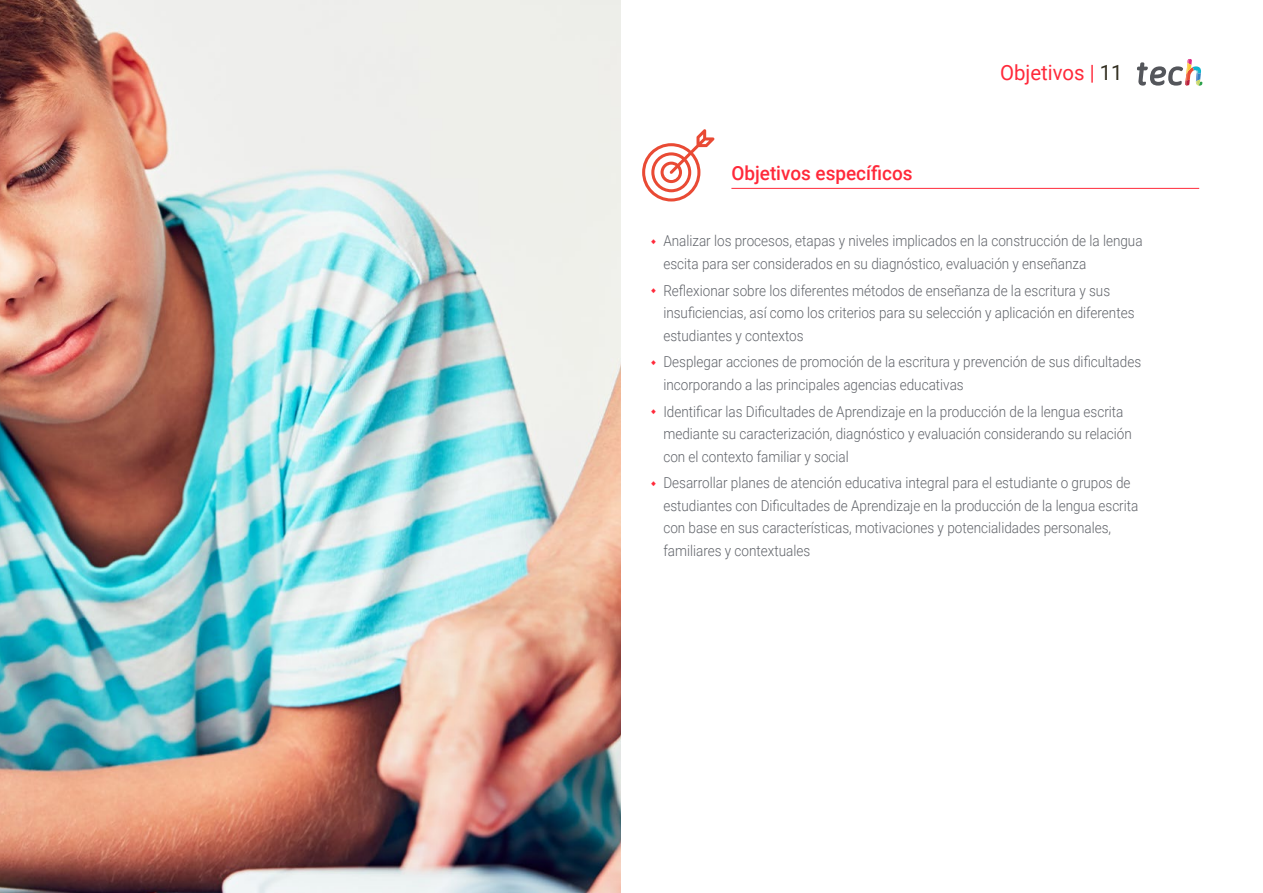
<style>
.page{position:relative;width:1263px;height:893px;background:#fff}
.page>*{position:absolute;margin:0;border:0;box-sizing:border-box;transform-origin:0 0}
.t1{font:21px "Roboto";color:#ff293a}
.t2{font:500 19.5px "Roboto";color:#ff293a}
.t3{font:300 15px/22.5px "Roboto";color:#61646a;scale:.9 1}
.s1{color:#312e20}
</style>
<div class="page">
<hr style="left:731px;top:188px;width:468px;height:1px;background:#ff293a">
<svg style="left:642px;top:129px;width:72px;height:72px"></svg>
<img style="left:0;top:0;width:621px;height:893px">
<svg style="left:1137px;top:59px;width:65px;height:27px"></svg>
<h2 class="t2" style="left:731px;top:159px;width:183px">Objetivos específicos</h2>
<h1 class="t1" style="left:1000px;top:57px;width:124px">Objetivos | <span class="s1">11</span></h1>
<p class="t3" style="left:663px;top:229px;width:534px">Analizar los procesos, etapas y niveles implicados en la construcción de la lengua escita para ser considerados en su diagnóstico, evaluación y enseñanza</p>
<p class="t3" style="left:663px;top:278px;width:525px">Reflexionar sobre los diferentes métodos de enseñanza de la escritura y sus insuficiencias, así como los criterios para su selección y aplicación en diferentes estudiantes y contextos</p>
<p class="t3" style="left:663px;top:350px;width:532px">Desplegar acciones de promoción de la escritura y prevención de sus dificultades incorporando a las principales agencias educativas</p>
<p class="t3" style="left:663px;top:399px;width:522px">Identificar las Dificultades de Aprendizaje en la producción de la lengua escrita mediante su caracterización, diagnóstico y evaluación considerando su relación con el contexto familiar y social</p>
<p class="t3" style="left:663px;top:471px;width:529px">Desarrollar planes de atención educativa integral para el estudiante o grupos de estudiantes con Dificultades de Aprendizaje en la producción de la lengua escrita con base en sus características, motivaciones y potencialidades personales, familiares y contextuales</p>
</div>
